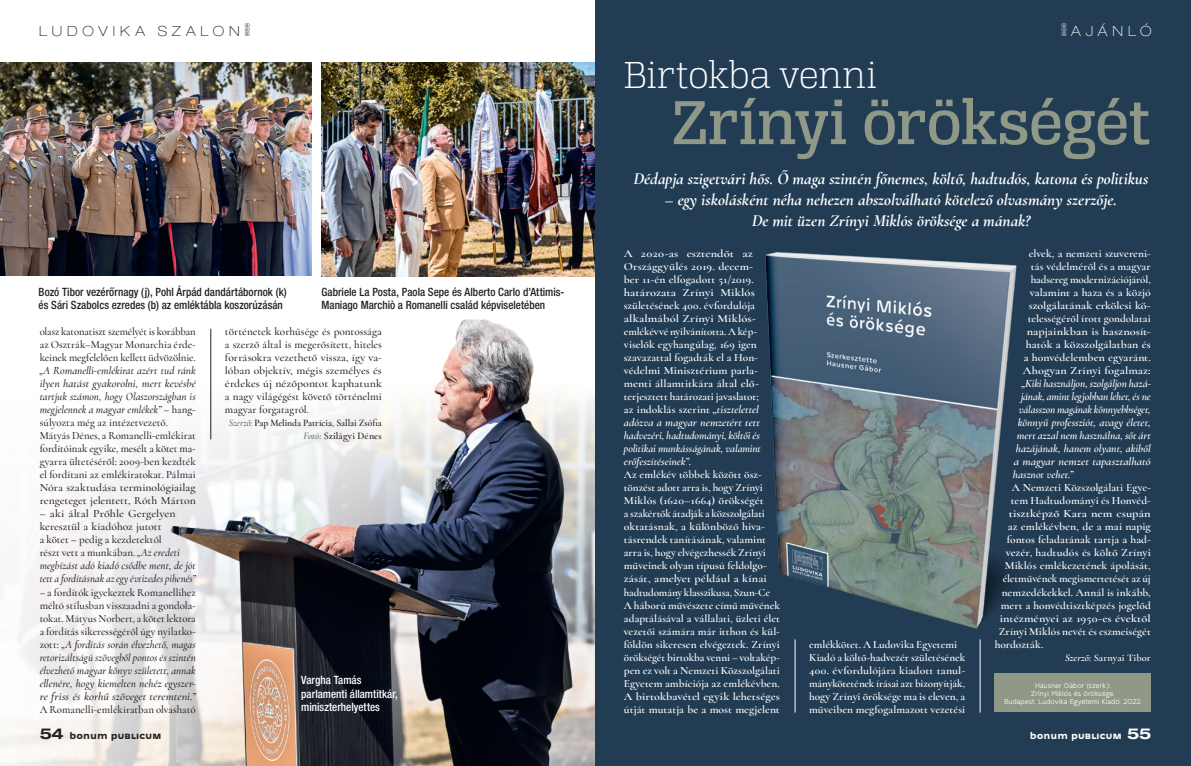
<style>
.page{position:relative;width:1191px;height:766px;background:#fff}
.page>*{position:absolute;margin:0;border:0;box-sizing:border-box;transform-origin:0 0}
.t1{font:66px "Alianza Slab 500";letter-spacing:-.015em;color:#909888}
.t2{font:40px "Alianza Slab 200";letter-spacing:-.005em;color:#fff}
.t3{font:italic 700 17px/21px "Cormorant";color:#fff;text-align:center}
.t4{font:100 expanded 14px "Helvetica Neue LT Pro";letter-spacing:.355em;color:#231f20}
.t5{font:100 expanded 14px "Helvetica Neue LT Pro";letter-spacing:.345em;color:#fff}
.t6{font:500 condensed 11.4px/13px "Helvetica Neue LT Pro";color:#231f20}
.t7{font:500 condensed 11.4px/13.5px "Helvetica Neue LT Pro";color:#fff}
.t8{font:600 11px/13px "Cormorant";letter-spacing:.005em;color:#fff;scale:1.13 1}
.t9{font:500 11px/13px "Cormorant";color:#231f20}
.t10{font:600 11px/13px "Cormorant";letter-spacing:.005em;color:#fff}
.t11{font:italic 500 11px/13px "Cormorant";letter-spacing:.005em;color:#231f20;text-align:justify}
.t12{font:italic 600 11px "Cormorant";letter-spacing:-.005em;color:#fff}
.t13{font:500 11px/13px "Cormorant";color:#231f20;scale:1.09 1}
.t14{font:600 11px "Cormorant";letter-spacing:.005em;color:#fff;scale:1.06 1}
.t15{font:600 11px "Cormorant";letter-spacing:.005em;color:#fff;scale:1.12 1}
.t16{font:600 11px "Cormorant";letter-spacing:.005em;color:#fff;scale:1.04 1}
.t17{font:600 11px "Cormorant";letter-spacing:.005em;color:#fff;scale:1.05 1}
.t18{font:italic 600 11px "Cormorant";letter-spacing:-.005em;color:#fff;scale:1.09 1}
.t19{font:600 11px "Cormorant";letter-spacing:.005em;color:#fff;scale:1.09 1}
.t20{font:600 11px "Cormorant";letter-spacing:.005em;color:#fff;scale:1.08 1}
.t21{font:600 11px "Cormorant";letter-spacing:.005em;color:#fff;scale:1.11 1}
.t22{font:600 10px/13px "Cormorant";color:#231f20;text-align:right;scale:.95 1}
.t23{font:600 10px "Cormorant";letter-spacing:.01em;color:#fff}
.t24{font:700 10px "Westeinde Caption";letter-spacing:.015em;color:#231f20}
.t25{font:700 10px "Westeinde Caption";letter-spacing:.015em;color:#fff}
.t26{font:7px/8px "TG Aqsa Pro";letter-spacing:.025em;color:#fff;text-align:center;scale:.95 1}
.s1{font-style:italic}
.s2{font-style:normal}
.s3{font-style:italic;color:#6c6d70}
.s4{font-family:"Helvetica Neue LT Pro";font-stretch:expanded;font-size:15px}
</style>
<div class="page">
<img style="left:0;top:276px;width:595px;height:489px">
<img style="left:321px;top:62px;width:274px;height:214px">
<img style="left:0;top:62px;width:312px;height:214px">
<hr style="left:211px;top:329px;width:1px;height:110px;background:#231f20">
<svg style="left:244px;top:23px;width:6px;height:13px"></svg>
<div style="left:595px;top:0;width:596px;height:765px;background:#223c53"></div>
<img style="left:765px;top:252px;width:252px;height:428px">
<hr style="left:795px;top:639px;width:1px;height:73px;background:#fff">
<hr style="left:979px;top:639px;width:1px;height:73px;background:#fff">
<div style="left:994px;top:673px;width:157px;height:38px;background:#909888"></div>
<svg style="left:1061px;top:23px;width:5px;height:13px"></svg>
<p class="t4" style="left:39px;top:23px;width:202px">LUDOVIKA SZALON</p>
<p class="t6" style="left:39px;top:285px;width:250px">Bozó Tibor vezérőrnagy (j), Pohl Árpád dandártábornok (k) és Sári Szabolcs ezredes (b) az emléktábla koszorúzásán</p>
<p class="t6" style="left:321px;top:285px;width:244px">Gabriele La Posta, Paola Sepe és Alberto Carlo d’Attimis-<br>Maniago Marchiò a Romanelli család képviseletében</p>
<p class="t9" style="left:40px;top:325px;width:158px">olasz katonatiszt személyét is korábban az Osztrák–Magyar Monarchia érde&shy;keinek megfelelően kellett üdvözölnie. <span class="s1">„A Romanelli-emlékirat azért tud ránk ilyen hatást gyakorolni, mert kevésbé tartjuk számon, hogy Olaszországban is megjelennek a magyar emlékek”</span> – hang&shy;súlyozta még az intézetvezető.<br>Mátyás Dénes, a Romanelli-emlékirat fordítóinak egyike, mesélt a kötet ma&shy;gyarra ültetéséről: 2009-ben kezdték el fordítani az emlékiratokat. Pálmai Nóra szaktudása terminológiailag rengeteget jelentett, Róth Márton</p>
<p class="t13" style="left:40px;top:507px;width:145px">– aki által Prőhle Gergelyen keresztül a kiadóhoz jutott<br>a kötet – pedig a kezdetektől<br>részt vett a munkában. <span class="s1">„Az eredeti megbízást adó kiadó csődbe ment, de jót tett a fordításnak az egy évtizedes pihenés”</span></p>
<p class="t11" style="left:40px;top:585px;width:158px"><span class="s2">– a fordítók igyekeztek Romanellihez méltó stílusban visszaadni a gondola&shy;tokat. Mátyus Norbert, a kötet lektora a fordítás sikerességéről úgy nyilatko&shy;zott:</span> „A fordítás során élvezhető, magas retorizáltságú szövegből pontos és szintén élvezhető magyar könyv született, annak ellenére, hogy kiemelten nehéz egyszer&shy;re friss és korhű szöveget teremteni.” <span class="s2">A Romanelli-emlékiratban olvasható</span></p>
<p class="t9" style="left:225px;top:325px;width:158px;text-align:justify">történetek korhűsége és pontossága a szerző által is megerősített, hiteles forrásokra vezethető vissza, így va&shy;lóban objektív, mégis személyes és érdekes új nézőpontot kaphatunk a nagy világégést követő történelmi magyar forgatagról.</p>
<p class="t22" style="left:229px;top:416px;width:162px"><span class="s3">Szerző:</span> Pap Melinda Patrícia, Sallai Zsófia<br><span class="s3">Fotó:</span> Szilágyi Dénes</p>
<p class="t7" style="left:301px;top:673px;width:98px">Vargha Tamás parlamenti államtitkár, miniszterhelyettes</p>
<p class="t24" style="left:40px;top:727px;width:123px"><span class="s4">54</span> bonum publicum</p>
<p class="t5" style="left:1071px;top:23px;width:82px">AJÁNLÓ</p>
<p class="t2" style="left:624px;top:52px;width:254px">Birtokba venni</p>
<p class="t1" style="left:671px;top:85px;width:481px">Zrínyi örökségét</p>
<p class="t3" style="left:633px;top:168px;width:516px">Dédapja szigetvári hős. Ő maga szintén főnemes, költő, hadtudós, katona és politikus</p>
<p class="t3" style="left:665px;top:189px;width:453px">– egy iskolásként néha nehezen abszolválható kötelező olvasmány szerzője.<br>De mit üzen Zrínyi Miklós öröksége a mának?</p>
<p class="t10" style="left:1028px;top:247px;width:124px">elvek, a nemzeti szuvereni-</p>
<p class="t10" style="left:1030px;top:260px;width:121px">tás védelméről és a magyar</p>
<p class="t10" style="left:1030px;top:273px;width:121px">hadsereg modernizációjáról,</p>
<p class="t14" style="left:1029px;top:286px;width:116px">valamint a haza és a közjó</p>
<p class="t19" style="left:1028px;top:299px;width:113px">szolgálatának erkölcsi kö-</p>
<p class="t10" style="left:1027px;top:312px;width:124px">telességéről írott gondolatai</p>
<p class="t15" style="left:1026px;top:325px;width:112px">napjainkban is hasznosít-</p>
<p class="t20" style="left:1025px;top:338px;width:117px">hatók a közszolgálatban és</p>
<p class="t14" style="left:1023px;top:351px;width:121px">a honvédelemben egyaránt.</p>
<p class="t21" style="left:1022px;top:364px;width:117px">Ahogyan Zrínyi fogalmaz:</p>
<p class="t12" style="left:1021px;top:377px;width:131px">„Kiki használjon, szolgáljon hazá-</p>
<p class="t12" style="left:1020px;top:390px;width:131px">jának, amint legjobban lehet, és ne</p>
<p class="t12" style="left:1018px;top:403px;width:134px">válasszon magának könnyebbséget,</p>
<p class="t12" style="left:1017px;top:416px;width:134px">könnyű professziót, avagy életet,</p>
<p class="t12" style="left:1016px;top:429px;width:135px">mert azzal nem használna, sőt árt</p>
<p class="t12" style="left:1015px;top:442px;width:136px">hazájának, hanem olyant, akiből</p>
<p class="t18" style="left:1013px;top:455px;width:127px">a magyar nemzet tapasztalható</p>
<p class="t12" style="left:1012px;top:468px;width:62px">hasznot vehet.”</p>
<p class="t10" style="left:1011px;top:481px;width:140px">A Nemzeti Közszolgálati Egye-</p>
<p class="t10" style="left:1010px;top:494px;width:141px">tem Hadtudományi és Honvéd-</p>
<p class="t8" style="left:1008px;top:507px;width:127px">tisztképző Kara nem csupán</p>
<p class="t14" style="left:1007px;top:520px;width:136px">az emlékévben, de a mai napig</p>
<p class="t16" style="left:1006px;top:533px;width:140px">fontos feladatának tartja a had-</p>
<p class="t14" style="left:1005px;top:546px;width:138px">vezér, hadtudós és költő Zrínyi</p>
<p class="t17" style="left:1004px;top:559px;width:141px">Miklós emlékezetének ápolását,</p>
<p class="t10" style="left:1002px;top:572px;width:150px">életművének megismertetését az új</p>
<p class="t10" style="left:1001px;top:585px;width:150px">nemzedékekkel. Annál is inkább,</p>
<p class="t10" style="left:1000px;top:598px;width:151px">mert a honvédtisztképzés jogelőd</p>
<p class="t15" style="left:999px;top:611px;width:136px">intézményei az 1950-es évektől</p>
<p class="t10" style="left:998px;top:624px;width:154px">Zrínyi Miklós nevét és eszmeiségét</p>
<p class="t10" style="left:994px;top:637px;width:50px">hordozták.</p>
<p class="t23" style="left:1065px;top:651px;width:87px"><span class="s1">Szerző:</span> Sarnyai Tibor</p>
<p class="t8" style="left:624px;top:247px;width:140px">A 2020-as esztendőt az<br>Országgyűlés 2019. decem-<br>ber 11-én elfogadott 51/2019. határozata Zrínyi Miklós születésének 400. évfordulója alkalmából Zrínyi Miklós&shy;emlékévvé nyilvánította. A kép&shy;viselők egyhangúlag, 169 igen szavazattal fogadták el a Hon&shy;védelmi Minisztérium parla&shy;menti államtitkára által elő&shy;terjesztett határozati javaslatot;<br>az indoklás szerint <span class="s1">„tisztelettel adózva a magyar nemzetért tett hadvezéri, hadtudományi, költői és politikai munkásságának, valamint erőfeszítéseinek”</span>.<br>Az emlékév többek között ösz&shy;tönzést adott arra is, hogy Zrínyi<br>Miklós (1620–1664) örökségét<br>a szakértők átadják a közszolgálati oktatásnak, a különböző hiva&shy;tásrendek tanításának, valamint arra is, hogy elvégezhessék Zrínyi műveinek olyan típusú feldolgo&shy;zását, amelyet például a kínai hadtudomány klasszikusa, Szun-Ce<br>A háború művészete című művének adaptálásával a vállalati, üzleti élet vezetői számára már itthon és kül&shy;földön sikeresen elvégeztek. Zrínyi örökségét birtokba venni – voltakép&shy;pen ez volt a Nemzeti Közszolgálati<br>Egyetem ambíciója az emlékévben.<br>A birtokbavétel egyik lehetséges útját mutatja be a most megjelent</p>
<p class="t10" style="left:809px;top:637px;width:158px">emlékkötet. A Ludovika Egyetemi Kiadó a költő-hadvezér születésének 400. évfordulójára kiadott tanul&shy;mánykötetének írásai azt bizonyítják, hogy Zrínyi öröksége ma is eleven, a műveiben megfogalmazott vezetési</p>
<p class="t26" style="left:1004px;top:680px;width:146px">Hausner Gábor (szerk.):<br>Zrínyi Miklós és öröksége.<br>Budapest, Ludovika Egyetemi Kiadó, 2022.</p>
<p class="t25" style="left:1029px;top:727px;width:123px">bonum publicum <span class="s4">55</span></p>
</div>
